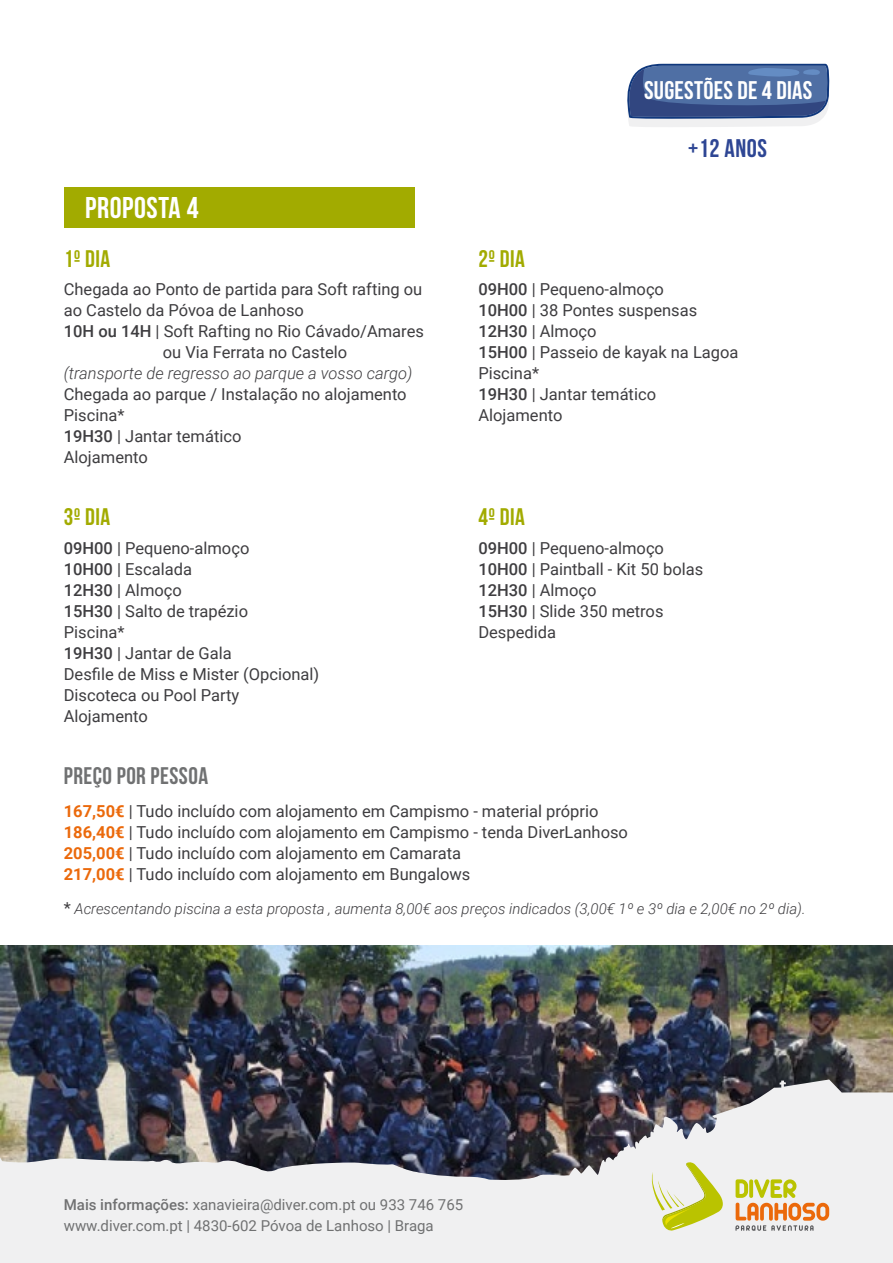
<style>
.page{position:relative;width:893px;height:1263px;background:#fff}
.page>*{position:absolute;margin:0;border:0;box-sizing:border-box;transform-origin:0 0}
.t1{font:700 30px "Bebas Neue";letter-spacing:.02em;color:#fff}
.t2{font:700 25.5px "Bebas Neue";letter-spacing:.01em;color:#fff}
.t3{font:700 25.5px "Bebas Neue";letter-spacing:.02em;color:#2e4694}
.t4{font:700 24px "Bebas Neue";letter-spacing:.02em;color:#a2ab00}
.t5{font:700 24px "Bebas Neue";letter-spacing:.02em;color:#707172}
.t6{font:16.5px/21px "Roboto";color:#3e3d40}
.t7{font:italic 300 16.5px "Roboto";color:#3e3d40}
.t8{font:15px/21px "Roboto";color:#707172}
.t9{font:italic 300 15px "Roboto";color:#3e3d40}
.s1{font-weight:500}
.s2{font-weight:700;color:#eb690b}
.s3{font-weight:400;font-style:normal;font-size:16.5px}
</style>
<div class="page">
<img style="left:0;top:945px;width:893px;height:134px">
<svg style="left:0;top:1079px;width:893px;height:184px;fill:#f0f0f1"></svg>
<svg style="left:651px;top:1161px;width:72px;height:72px"></svg>
<svg style="left:735px;top:1179px;width:94px;height:52px"></svg>
<div style="left:64px;top:187px;width:351px;height:40px;background:#a2ab00"></div>
<svg style="left:627px;top:64px;width:202px;height:63px"></svg>
<h2 class="t2" style="left:644px;top:76px;width:170px">SUGESTÕES DE 4 DIAS</h2>
<h1 class="t1" style="left:85px;top:191px;width:115px">PROPOSTA 4</h1>
<h3 class="t4" style="left:64px;top:245px;width:48px">1º DIA</h3>
<p class="t6" style="left:64px;top:278px;width:360px">Chegada ao Ponto de partida para Soft rafting ou</p>
<p class="t6" style="left:64px;top:299px;width:242px">ao Castelo da Póvoa de Lanhoso</p>
<p class="t6" style="left:64px;top:320px;width:362px"><span class="s1">10H ou 14H</span> | Soft Rafting no Rio Cávado/Amares</p>
<p class="t6" style="left:163px;top:341px;width:186px">ou Via Ferrata no Castelo</p>
<p class="t7" style="left:64px;top:362px;width:350px">(transporte de regresso ao parque a vosso cargo)</p>
<p class="t6" style="left:64px;top:383px;width:344px">Chegada ao parque / Instalação no alojamento<br>Piscina*<br><span class="s1">19H30</span> | Jantar temático<br>Alojamento</p>
<h3 class="t4" style="left:64px;top:504px;width:48px">3º DIA</h3>
<p class="t6" style="left:64px;top:537px;width:257px"><span class="s1">09H00</span> | Pequeno-almoço<br><span class="s1">10H00</span> | Escalada<br><span class="s1">12H30</span> | Almoço<br><span class="s1">15H30</span> | Salto de trapézio<br>Piscina*<br><span class="s1">19H30</span> | Jantar de Gala<br>Desfile de Miss e Mister (Opcional)<br>Discoteca ou Pool Party<br>Alojamento</p>
<h3 class="t5" style="left:64px;top:762px;width:146px">PREÇO POR PESSOA</h3>
<h3 class="t4" style="left:478px;top:245px;width:48px">2º DIA</h3>
<h2 class="t3" style="left:688px;top:134px;width:80px">+12 ANOS</h2>
<p class="t6" style="left:478px;top:278px;width:262px"><span class="s1">09H00</span> | Pequeno-almoço<br><span class="s1">10H00</span> | 38 Pontes suspensas<br><span class="s1">12H30</span> | Almoço<br><span class="s1">15H00</span> | Passeio de kayak na Lagoa<br>Piscina*<br><span class="s1">19H30</span> | Jantar temático<br>Alojamento</p>
<h3 class="t4" style="left:478px;top:504px;width:48px">4º DIA</h3>
<p class="t6" style="left:478px;top:537px;width:226px"><span class="s1">09H00</span> | Pequeno-almoço<br><span class="s1">10H00</span> | Paintball - Kit 50 bolas<br><span class="s1">12H30</span> | Almoço<br><span class="s1">15H30</span> | Slide 350 metros<br>Despedida</p>
<p class="t6" style="left:64px;top:800px;width:566px"><span class="s2">167,50€</span> | Tudo incluído com alojamento em Campismo - material próprio <span class="s2">186,40€</span> | Tudo incluído com alojamento em Campismo - tenda DiverLanhoso <span class="s2">205,00€</span> | Tudo incluído com alojamento em Camarata<br><span class="s2">217,00€</span> | Tudo incluído com alojamento em Bungalows</p>
<p class="t9" style="left:64px;top:898px;width:743px"><span class="s3">*</span> Acrescentando piscina a esta proposta , aumenta 8,00€ aos preços indicados (3,00€ 1º e 3º dia e 2,00€ no 2º dia).</p>
<p class="t8" style="left:64px;top:1194px;width:401px"><span class="s1">Mais informações:</span> xanavieira@diver.com.pt ou 933 746 765 www.diver.com.pt | 4830-602 Póvoa de Lanhoso | Braga</p>
</div>
